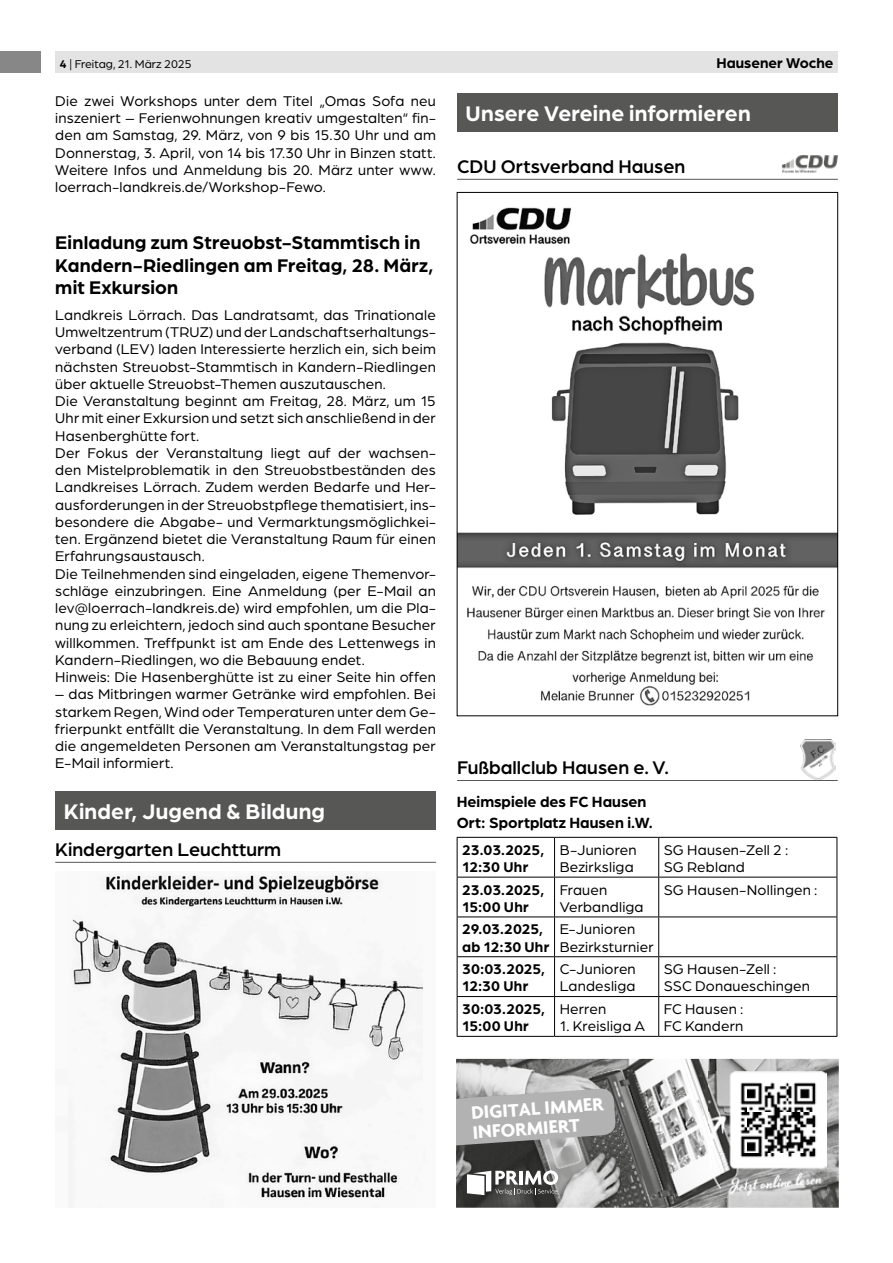
<style>
.page{position:relative;width:893px;height:1263px;background:#fff}
.page>*{position:absolute;margin:0;border:0;box-sizing:border-box;transform-origin:0 0}
.t1{font:700 22.5px "Arboria";letter-spacing:.01em;color:#fff}
.t2{font:700 19.5px/22.5px "Arboria";letter-spacing:.01em;color:#000}
.t3{font:500 19.5px "Arboria";color:#000}
.t4{font:700 19.5px/19.5px "Agenda";color:#fff}
.t5{font:700 15.75px/21.5px "Arboria";color:#000}
.t6{font:15px/17.2px "Arboria";letter-spacing:.01em;color:#000}
.t7{font:700 15px/17.2px "Arboria";color:#000}
.t8{font:12px "Arboria";color:#000}
.s1{font-weight:700}
</style>
<div class="page">
<div style="left:0;top:51px;width:40px;height:21px;background:#878787"></div>
<div style="left:55px;top:51px;width:783px;height:21px;background:#e3e3e3"></div>
<div style="left:55px;top:792px;width:381px;height:38px;background:#575756"></div>
<hr style="left:55px;top:862px;width:381px;height:1px;background:#575756">
<img style="left:72px;top:871px;width:351px;height:328px">
<div style="left:457px;top:94px;width:381px;height:38px;background:#575756"></div>
<hr style="left:457px;top:179px;width:381px;height:1px;background:#575756">
<img style="left:781px;top:155px;width:57px;height:18px">
<img style="left:459px;top:207px;width:377px;height:499px">
<hr style="left:457px;top:780px;width:381px;height:1px;background:#575756">
<img style="left:800px;top:739px;width:36px;height:40px">
<hr style="left:457px;top:837px;width:98px;height:1px;background:#000">
<hr style="left:457px;top:838px;width:1px;height:39px;background:#000">
<hr style="left:555px;top:837px;width:104px;height:1px;background:#000">
<hr style="left:554px;top:838px;width:1px;height:39px;background:#000">
<hr style="left:659px;top:837px;width:178px;height:1px;background:#000">
<hr style="left:658px;top:838px;width:1px;height:39px;background:#000">
<hr style="left:837px;top:838px;width:1px;height:39px;background:#000">
<hr style="left:457px;top:877px;width:98px;height:1px;background:#000">
<hr style="left:457px;top:877px;width:1px;height:39px;background:#000">
<hr style="left:555px;top:877px;width:104px;height:1px;background:#000">
<hr style="left:554px;top:877px;width:1px;height:39px;background:#000">
<hr style="left:659px;top:877px;width:178px;height:1px;background:#000">
<hr style="left:658px;top:877px;width:1px;height:39px;background:#000">
<hr style="left:837px;top:877px;width:1px;height:39px;background:#000">
<hr style="left:457px;top:916px;width:98px;height:1px;background:#000">
<hr style="left:457px;top:917px;width:1px;height:39px;background:#000">
<hr style="left:555px;top:916px;width:104px;height:1px;background:#000">
<hr style="left:554px;top:917px;width:1px;height:39px;background:#000">
<hr style="left:659px;top:916px;width:178px;height:1px;background:#000">
<hr style="left:658px;top:917px;width:1px;height:39px;background:#000">
<hr style="left:837px;top:917px;width:1px;height:39px;background:#000">
<hr style="left:457px;top:956px;width:98px;height:1px;background:#000">
<hr style="left:457px;top:957px;width:1px;height:39px;background:#000">
<hr style="left:555px;top:956px;width:104px;height:1px;background:#000">
<hr style="left:554px;top:957px;width:1px;height:39px;background:#000">
<hr style="left:659px;top:956px;width:178px;height:1px;background:#000">
<hr style="left:658px;top:957px;width:1px;height:39px;background:#000">
<hr style="left:837px;top:957px;width:1px;height:39px;background:#000">
<hr style="left:457px;top:996px;width:98px;height:1px;background:#000">
<hr style="left:457px;top:997px;width:1px;height:39px;background:#000">
<hr style="left:555px;top:996px;width:104px;height:1px;background:#000">
<hr style="left:554px;top:997px;width:1px;height:39px;background:#000">
<hr style="left:659px;top:996px;width:178px;height:1px;background:#000">
<hr style="left:658px;top:997px;width:1px;height:39px;background:#000">
<hr style="left:837px;top:997px;width:1px;height:39px;background:#000">
<hr style="left:457px;top:1036px;width:98px;height:1px;background:#000">
<hr style="left:555px;top:1036px;width:104px;height:1px;background:#000">
<hr style="left:659px;top:1036px;width:178px;height:1px;background:#000">
<img style="left:456px;top:1059px;width:383px;height:149px">
<img style="left:708px;top:1071px;width:118px;height:124px">
<svg style="left:467px;top:1170px;width:91px;height:25px"></svg>
<svg style="left:456px;top:1088px;width:160px;height:59px;background:#aaa9a9"></svg>
<p class="t8" style="left:60px;top:56px;width:134px"><span class="s1">4</span> | Freitag, 21. März 2025</p>
<p class="t7" style="left:717px;top:53px;width:118px">Hausener Woche</p>
<p class="t6" style="left:55px;top:92px;width:382px;text-align:justify">Die zwei Workshops unter dem Titel „Omas Sofa neu inszeniert – Ferienwohnungen kreativ umgestalten“ fin&shy;den am Samstag, 29. März, von 9 bis 15.30 Uhr und am Donnerstag, 3. April, von 14 bis 17.30 Uhr in Binzen statt.<br>Weitere Infos und Anmeldung bis 20. März unter www. loerrach-landkreis.de/Workshop-Fewo.</p>
<h1 class="t1" style="left:466px;top:98px;width:286px">Unsere Vereine informieren</h1>
<h2 class="t3" style="left:457px;top:153px;width:230px">CDU Ortsverband Hausen</h2>
<h2 class="t2" style="left:55px;top:230px;width:380px">Einladung zum Streuobst-Stammtisch in<br>Kandern-Riedlingen am Freitag, 28. März, mit Exkursion</h2>
<p class="t6" style="left:55px;top:306px;width:382px">Landkreis Lörrach. Das Landratsamt, das Trinationale Umweltzentrum (TRUZ) und der Landschaftserhaltungs&shy;verband (LEV) laden Interessierte herzlich ein, sich beim nächsten Streuobst-Stammtisch in Kandern-Riedlingen über aktuelle Streuobst-Themen auszutauschen.<br>Die Veranstaltung beginnt am Freitag, 28. März, um 15<br>Uhr mit einer Exkursion und setzt sich anschließend in der Hasenberghütte fort.<br>Der Fokus der Veranstaltung liegt auf der wachsen&shy;den Mistelproblematik in den Streuobstbeständen des Landkreises Lörrach. Zudem werden Bedarfe und Her&shy;ausforderungen in der Streuobstpflege thematisiert, ins&shy;besondere die Abgabe- und Vermarktungsmöglichkei&shy;ten. Ergänzend bietet die Veranstaltung Raum für einen Erfahrungsaustausch.<br>Die Teilnehmenden sind eingeladen, eigene Themenvor&shy;schläge einzubringen. Eine Anmeldung (per E-Mail an lev@loerrach-landkreis.de) wird empfohlen, um die Pla&shy;nung zu erleichtern, jedoch sind auch spontane Besucher willkommen. Treffpunkt ist am Ende des Lettenwegs in Kandern-Riedlingen, wo die Bebauung endet.<br>Hinweis: Die Hasenberghütte ist zu einer Seite hin offen</p>
<p class="t6" style="left:55px;top:685px;width:382px;text-align:justify">– das Mitbringen warmer Getränke wird empfohlen. Bei starkem Regen, Wind oder Temperaturen unter dem Ge&shy;frierpunkt entfällt die Veranstaltung. In dem Fall werden die angemeldeten Personen am Veranstaltungstag per E-Mail informiert.</p>
<h1 class="t1" style="left:64px;top:796px;width:263px">Kinder, Jugend &amp; Bildung</h1>
<h2 class="t3" style="left:55px;top:836px;width:227px">Kindergarten Leuchtturm</h2>
<h2 class="t3" style="left:457px;top:754px;width:213px">Fußballclub Hausen e. V.</h2>
<p class="t5" style="left:457px;top:790px;width:198px">Heimspiele des FC Hausen<br>Ort: Sportplatz Hausen i.W.</p>
<p class="t7" style="left:462px;top:840px;width:83px">23.03.2025,<br>12:30 Uhr</p>
<p class="t6" style="left:560px;top:840px;width:79px">B-Junioren<br>Bezirksliga</p>
<p class="t6" style="left:664px;top:840px;width:126px">SG Hausen-Zell 2 :<br>SG Rebland</p>
<p class="t7" style="left:462px;top:880px;width:83px">23.03.2025,<br>15:00 Uhr</p>
<p class="t6" style="left:560px;top:880px;width:85px">Frauen<br>Verbandliga</p>
<p class="t6" style="left:664px;top:880px;width:155px">SG Hausen-Nollingen :</p>
<p class="t7" style="left:462px;top:920px;width:89px">29.03.2025, ab 12:30 Uhr</p>
<p class="t6" style="left:560px;top:920px;width:95px">E-Junioren<br>Bezirksturnier</p>
<p class="t7" style="left:462px;top:960px;width:84px">30:03.2025,<br>12:30 Uhr</p>
<p class="t6" style="left:560px;top:960px;width:78px">C-Junioren<br>Landesliga</p>
<p class="t6" style="left:664px;top:960px;width:148px">SG Hausen-Zell :<br>SSC Donaueschingen</p>
<p class="t7" style="left:462px;top:999px;width:84px">30:03.2025,<br>15:00 Uhr</p>
<p class="t6" style="left:560px;top:1000px;width:48px">Herren</p>
<p class="t6" style="left:664px;top:1000px;width:81px">FC Hausen :<br>FC Kandern</p>
<p class="t6" style="left:560px;top:1017px;width:87px">1. Kreisliga A</p>
<h2 class="t4" style="left:471px;top:1103px;width:134px;rotate:-4deg">DIGITAL IMMER<br>INFORMIERT</h2>
</div>
